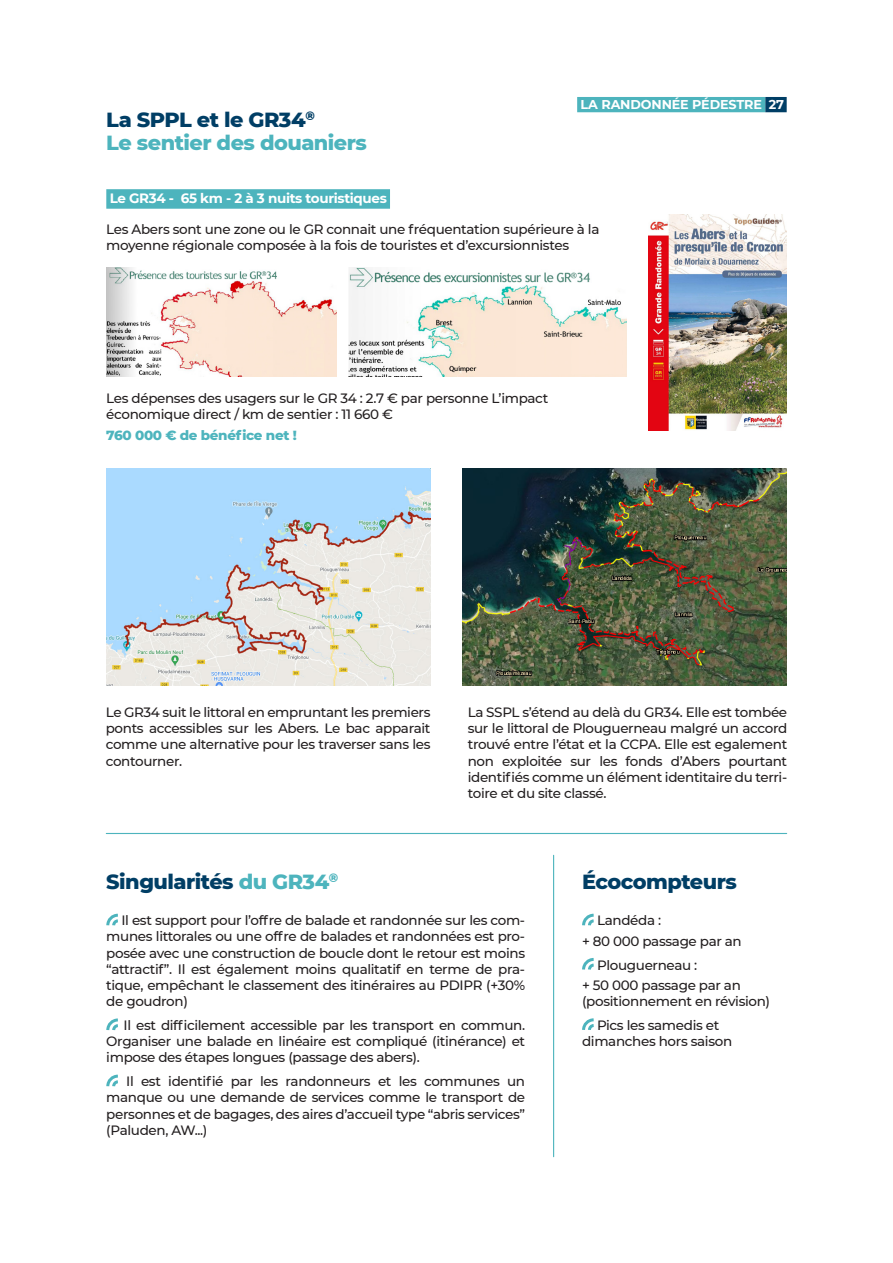
<style>
.page{position:relative;width:893px;height:1263px;background:#fff}
.page>*{position:absolute;margin:0;border:0;box-sizing:border-box;transform-origin:0 0}
.t1{font:800 20.85px/23.9px "Montserrat";letter-spacing:-.025em;color:#4db4bd}
.t2{font:800 20.85px "Montserrat";letter-spacing:-.025em;color:#003e65}
.t3{font:500 13.5px/16.2px "Montserrat";letter-spacing:-.025em;color:#231f20;text-align:justify}
.t4{font:700 13.5px "Montserrat";letter-spacing:-.025em;color:#fff}
.t5{font:800 13.5px "Montserrat";letter-spacing:-.025em;color:#4db4bd}
.G_TITRE_2021{font:700 12.75px "Montserrat";letter-spacing:-.01em;color:#fff}
.s1{color:#003e65}
.s2{color:#4db4bd}
</style>
<div class="page">
<img style="left:462px;top:469px;width:325px;height:217px">
<img style="left:106px;top:469px;width:325px;height:217px">
<img style="left:648px;top:214px;width:139px;height:216px">
<svg style="left:106px;top:913px;width:12px;height:13px"></svg>
<svg style="left:106px;top:1018px;width:12px;height:13px"></svg>
<svg style="left:106px;top:1074px;width:12px;height:13px"></svg>
<svg style="left:582px;top:913px;width:12px;height:13px"></svg>
<svg style="left:582px;top:958px;width:12px;height:12px"></svg>
<svg style="left:582px;top:1018px;width:12px;height:12px"></svg>
<hr style="left:106px;top:833px;width:681px;height:1px;background:#4db4bd">
<hr style="left:553px;top:855px;width:1px;height:302px;background:#4db4bd">
<div style="left:106px;top:189px;width:284px;height:20px;background:#4db4bd"></div>
<img style="left:106px;top:268px;width:231px;height:108px">
<img style="left:348px;top:268px;width:278px;height:108px">
<div style="left:577px;top:97px;width:188px;height:15px;background:#4db4bd"></div>
<div style="left:765px;top:97px;width:22px;height:15px;background:#003e65"></div>
<p class="t1" style="left:106px;top:106px;width:262px"><span class="s1">La SPPL et le GR34</span><sup>®<br></sup>Le sentier des douaniers</p>
<p class="t4" style="left:110px;top:189px;width:279px">Le GR34 - 65 km - 2 à 3 nuits touristiques</p>
<p class="G_TITRE_2021" style="left:581px;top:95px;width:205px">LA RANDONNÉE PÉDESTRE 27</p>
<p class="t3" style="left:106px;top:221px;width:495px">Les Abers sont une zone ou le GR connait une fréquentation supérieure à la moyenne régionale composée à la fois de touristes et d’excursionnistes</p>
<p class="t3" style="left:106px;top:390px;width:444px">Les dépenses des usagers sur le GR 34 : 2.7 € par personne L’impact économique direct / km de sentier : 11 660 €</p>
<p class="t5" style="left:106px;top:425px;width:192px">760 000 € de bénéfice net !</p>
<p class="t3" style="left:106px;top:703px;width:326px">Le GR34 suit le littoral en empruntant les premiers ponts accessibles sur les Abers. Le bac apparait comme une alternative pour les traverser sans les contourner.</p>
<p class="t3" style="left:468px;top:703px;width:321px">La SSPL s’étend au delà du GR34. Elle est tombée sur le littoral de Plouguerneau malgré un accord trouvé entre l’état et la CCPA. Elle est egalement non exploitée sur les fonds d’Abers pourtant identifiés comme un élément identitaire du terri&shy;toire et du site classé.</p>
<p class="t2" style="left:106px;top:866px;width:234px">Singularités <span class="s2">du GR34</span><sup>®</sup></p>
<p class="t3" style="left:106px;top:912px;width:420px;text-indent:15px">Il est support pour l’offre de balade et randonnée sur les com&shy;munes littorales ou une offre de balades et randonnées est pro&shy;posée avec une construction de boucle dont le retour est moins “attractif”. Il est également moins qualitatif en terme de pra&shy;tique, empêchant le classement des itinéraires au PDIPR (+30% de goudron)</p>
<p class="t3" style="left:106px;top:1016px;width:420px;text-indent:17px">Il est difficilement accessible par les transport en commun.<br>Organiser une balade en linéaire est compliqué (itinérance) et impose des étapes longues (passage des abers).</p>
<p class="t3" style="left:106px;top:1073px;width:420px;text-indent:20px">Il est identifié par les randonneurs et les communes un manque ou une demande de services comme le transport de personnes et de bagages, des aires d’accueil type “abris services” (Paluden, AW...)</p>
<p class="t2" style="left:582px;top:866px;width:156px">Écocompteurs</p>
<p class="t3" style="left:597px;top:912px;width:66px">Landéda :</p>
<p class="t3" style="left:582px;top:932px;width:161px">+ 80 000 passage par an</p>
<p class="t3" style="left:597px;top:956px;width:102px">Plouguerneau :</p>
<p class="t3" style="left:582px;top:976px;width:190px">+ 50 000 passage par an (positionnement en révision)</p>
<p class="t3" style="left:582px;top:1016px;width:152px;text-align:center">Pics les samedis et dimanches hors saison</p>
</div>
